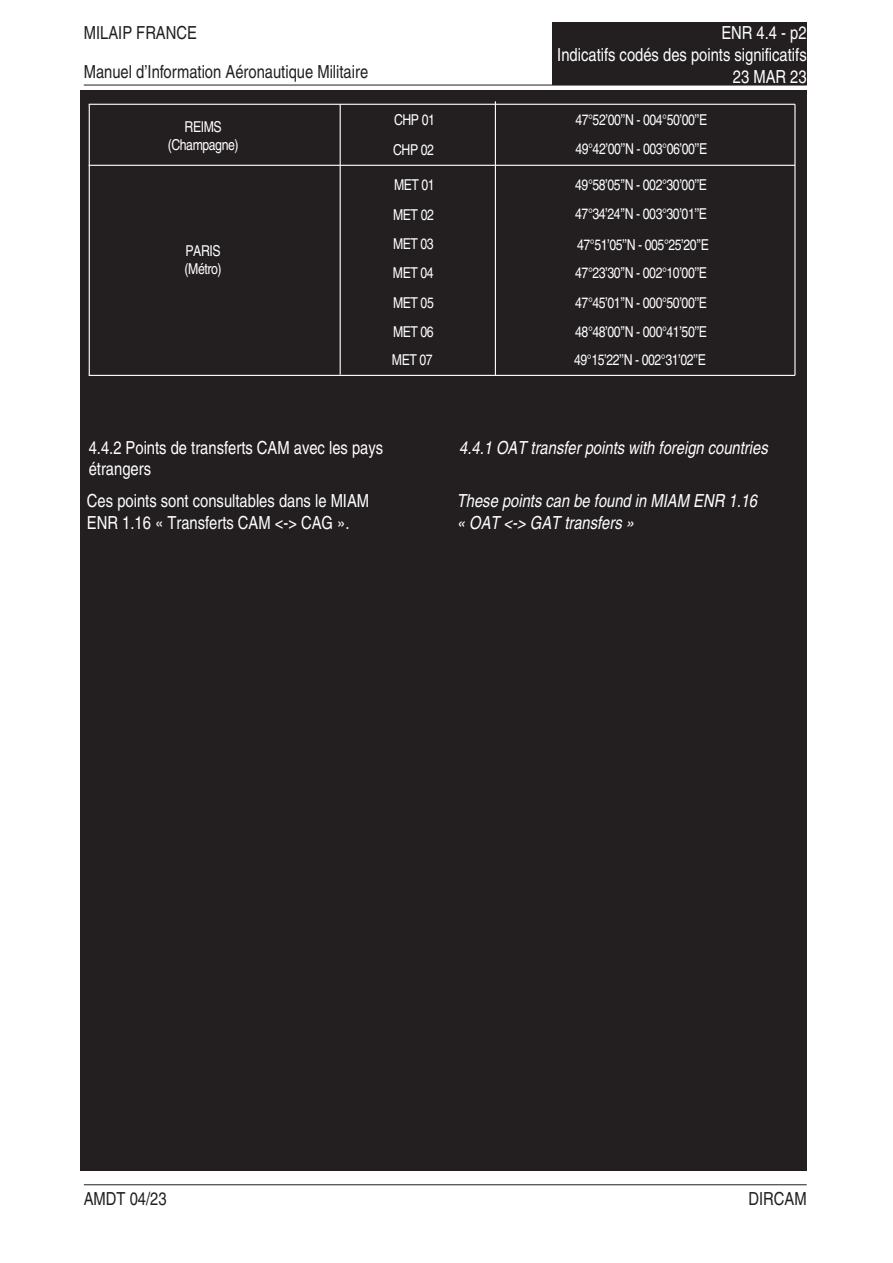
<style>
.page{position:relative;width:893px;height:1263px;background:#fff}
.page>*{position:absolute;margin:0;border:0;box-sizing:border-box;transform-origin:0 0}
.t1{font:condensed 18px/21.6px "Helvetica LT";color:#fff}
.t2{font:italic condensed 18px/21.6px "Helvetica LT";color:#fff}
.t3{font:condensed 18px/38.2px "Helvetica LT";color:#231f20}
.t4{font:condensed 15px/18px "Helvetica LT";letter-spacing:-.03em;color:#fff;text-align:center}
</style>
<div class="page">
<div style="left:552px;top:22px;width:255px;height:63px;background:#231f20"></div>
<div style="left:80px;top:91px;width:727px;height:1080px;background:#231f20"></div>
<hr style="left:89px;top:104px;width:1px;height:271px;background:#fff">
<hr style="left:340px;top:104px;width:1px;height:271px;background:#fff">
<hr style="left:495px;top:101px;width:1px;height:274px;background:#fff">
<hr style="left:794px;top:104px;width:1px;height:271px;background:#fff">
<hr style="left:89px;top:104px;width:706px;height:1px;background:#fff">
<hr style="left:89px;top:165px;width:706px;height:1px;background:#fff">
<hr style="left:89px;top:375px;width:706px;height:1px;background:#fff">
<hr style="left:84px;top:1184px;width:723px;height:1px;background:#231f20">
<hr style="left:84px;top:85px;width:723px;height:1px;background:#231f20">
<p class="t3" style="left:84px;top:14px;width:286px">MILAIP FRANCE<br>Manuel d’Information Aéronautique Militaire</p>
<p class="t1" style="left:557px;top:22px;width:251px;text-align:right">ENR 4.4 - p2<br>Indicatifs codés des points significatifs<br>23 MAR 23</p>
<p class="t4" style="left:168px;top:118px;width:72px">REIMS (Champagne)</p>
<p class="t4" style="left:185px;top:242px;width:38px;text-align:left">PARIS (Métro)</p>
<p class="t4" style="left:394px;top:111px;width:42px">CHP 01</p>
<p class="t4" style="left:575px;top:111px;width:133px">47°52’00’’N - 004°50’00’’E</p>
<p class="t4" style="left:393px;top:141px;width:42px">CHP 02</p>
<p class="t4" style="left:575px;top:140px;width:133px">49°42’00’’N - 003°06’00’’E</p>
<p class="t4" style="left:394px;top:175px;width:42px">MET 01</p>
<p class="t4" style="left:575px;top:176px;width:133px">49°58’05’’N - 002°30’00’’E</p>
<p class="t4" style="left:393px;top:205px;width:42px">MET 02</p>
<p class="t4" style="left:575px;top:205px;width:133px">47°34’24’’N - 003°30’01’’E</p>
<p class="t4" style="left:393px;top:235px;width:42px">MET 03</p>
<p class="t4" style="left:577px;top:235px;width:133px">47°51’05’’N - 005°25’20’’E</p>
<p class="t4" style="left:393px;top:263px;width:42px">MET 04</p>
<p class="t4" style="left:575px;top:264px;width:133px">47°23’30’’N - 002°10’00’’E</p>
<p class="t4" style="left:393px;top:293px;width:42px">MET 05</p>
<p class="t4" style="left:575px;top:294px;width:133px">47°45’01’’N - 000°50’00’’E</p>
<p class="t4" style="left:393px;top:322px;width:42px">MET 06</p>
<p class="t4" style="left:575px;top:323px;width:133px">48°48’00’’N - 000°41’50’’E</p>
<p class="t4" style="left:392px;top:350px;width:42px">MET 07</p>
<p class="t4" style="left:574px;top:350px;width:133px">49°15’22’’N - 002°31’02’’E</p>
<p class="t1" style="left:89px;top:437px;width:296px">4.4.2 Points de transferts CAM avec les pays étrangers</p>
<p class="t2" style="left:459px;top:437px;width:310px">4.4.1 OAT transfer points with foreign countries</p>
<p class="t1" style="left:87px;top:490px;width:284px">Ces points sont consultables dans le MIAM<br>ENR 1.16 « Transferts CAM &lt;-&gt; CAG ».</p>
<p class="t2" style="left:457px;top:490px;width:302px">These points can be found in MIAM ENR 1.16 « OAT &lt;-&gt; GAT transfers »</p>
<p class="t3" style="left:84px;top:1179px;width:84px">AMDT 04/23</p>
<p class="t3" style="left:748px;top:1179px;width:60px">DIRCAM</p>
</div>
